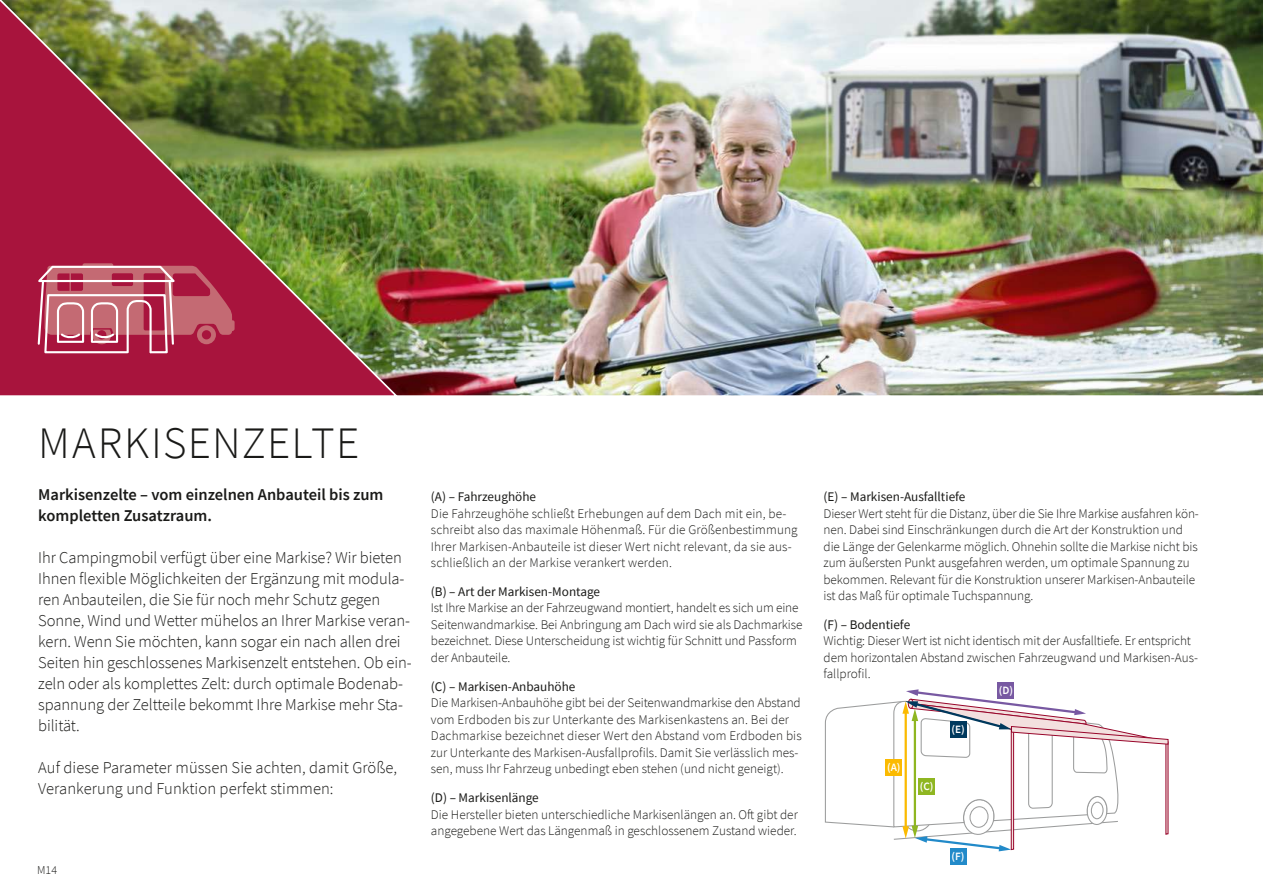
<style>
.page{position:relative;width:1263px;height:893px;background:#fff}
.page>*{position:absolute;margin:0;border:0;box-sizing:border-box;transform-origin:0 0}
.t1{font:300 45px "Source Sans Pro";letter-spacing:.03em;color:#1a1a18}
.t2{font:300 16.5px/21px "Source Sans Pro";letter-spacing:-.005em;color:#1a1a18}
.t3{font:600 16.5px/21px "Source Sans Pro";color:#1a1a18}
.t4{font:300 13.2px/16.5px "Source Sans Pro";letter-spacing:-.005em;color:#1a1a18}
.t5{font:13.2px "Source Sans Pro";color:#1a1a18}
.t6{font:300 12px "Source Sans Pro";color:#1a1a18}
.t7{font:600 11.25px "Source Sans Pro";color:#fff}
</style>
<div class="page">
<img style="left:401px;top:0;width:862px;height:395px">
<img style="left:0;top:0;width:401px;height:396px">
<svg style="left:38px;top:263px;width:197px;height:90px"></svg>
<svg style="left:824px;top:689px;width:345px;height:162px"></svg>
<div style="left:886px;top:760px;width:16px;height:16px;background:#fbba00"></div>
<div style="left:919px;top:779px;width:16px;height:16px;background:#8fb621"></div>
<div style="left:950px;top:848px;width:16px;height:16px;background:#228ac9"></div>
<div style="left:950px;top:721px;width:16px;height:16px;background:#00395d"></div>
<div style="left:998px;top:683px;width:16px;height:16px;background:#7859a2"></div>
<h1 class="t1" style="left:38px;top:416px;width:323px">MARKISENZELTE</h1>
<p class="t3" style="left:38px;top:484px;width:347px">Markisenzelte – vom einzelnen Anbauteil bis zum kompletten Zusatzraum.</p>
<p class="t2" style="left:38px;top:547px;width:375px">Ihr Campingmobil verfügt über eine Markise? Wir bieten Ihnen flexible Möglichkeiten der Ergänzung mit modula&shy;ren Anbauteilen, die Sie für noch mehr Schutz gegen Sonne, Wind und Wetter mühelos an Ihrer Markise veran&shy;kern. Wenn Sie möchten, kann sogar ein nach allen drei Seiten hin geschlossenes Markisenzelt entstehen. Ob ein&shy;zeln oder als komplettes Zelt: durch optimale Bodenab&shy;spannung der Zeltteile bekommt Ihre Markise mehr Sta&shy;bilität.</p>
<p class="t2" style="left:38px;top:757px;width:360px">Auf diese Parameter müssen Sie achten, damit Größe,<br>Verankerung und Funktion perfekt stimmen:</p>
<p class="t6" style="left:37px;top:862px;width:21px">M14</p>
<p class="t5" style="left:431px;top:488px;width:107px">(A) – Fahrzeughöhe</p>
<p class="t4" style="left:431px;top:505px;width:368px">Die Fahrzeughöhe schließt Erhebungen auf dem Dach mit ein, be - schreibt also das maximale Höhenmaß. Für die Größenbestimmung Ihrer Markisen-Anbauteile ist dieser Wert nicht relevant, da sie aus&shy;schließlich an der Markise verankert werden.</p>
<p class="t5" style="left:431px;top:583px;width:171px">(B) – Art der Markisen-Montage</p>
<p class="t4" style="left:431px;top:600px;width:373px">Ist Ihre Markise an der Fahrzeugwand montiert, handelt es sich um eine Seitenwandmarkise. Bei Anbringung am Dach wird sie als Dachmarkise bezeichnet. Diese Unterscheidung ist wichtig für Schnitt und Passform der Anbauteile.</p>
<p class="t5" style="left:431px;top:678px;width:146px">(C) – Markisen-Anbauhöhe</p>
<p class="t4" style="left:431px;top:695px;width:372px">Die Markisen-Anbauhöhe gibt bei der Seitenwandmarkise den Abstand vom Erdboden bis zur Unterkante des Markisenkastens an. Bei der Dachmarkise bezeichnet dieser Wert den Abstand vom Erdboden bis zur Unterkante des Markisen-Ausfallprofils. Damit Sie verlässlich mes&shy;sen, muss Ihr Fahrzeug unbedingt eben stehen (und nicht geneigt).</p>
<p class="t5" style="left:431px;top:789px;width:109px">(D) – Markisenlänge</p>
<p class="t4" style="left:431px;top:806px;width:368px">Die Hersteller bieten unterschiedliche Markisenlängen an. Oft gibt der angegebene Wert das Längenmaß in geschlossenem Zustand wieder.</p>
<p class="t5" style="left:823px;top:488px;width:143px">(E) – Markisen-Ausfalltiefe</p>
<p class="t4" style="left:823px;top:505px;width:377px">Dieser Wert steht für die Distanz, über die Sie Ihre Markise ausfahren kön&shy;nen. Dabei sind Einschränkungen durch die Art der Konstruktion und die Länge der Gelenkarme möglich. Ohnehin sollte die Markise nicht bis zum äußersten Punkt ausgefahren werden, um optimale Spannung zu bekommen. Relevant für die Konstruktion unserer Markisen-Anbauteile ist das Maß für optimale Tuchspannung.</p>
<p class="t5" style="left:823px;top:616px;width:88px">(F) – Bodentiefe</p>
<p class="t4" style="left:823px;top:633px;width:376px">Wichtig: Dieser Wert ist nicht identisch mit der Ausfalltiefe. Er entspricht dem horizontalen Abstand zwischen Fahrzeugwand und Markisen-Aus&shy;fallprofil.</p>
<p class="t7" style="left:887px;top:760px;width:15px">(A)</p>
<p class="t7" style="left:920px;top:779px;width:15px">(C)</p>
<p class="t7" style="left:951px;top:722px;width:15px">(E)</p>
<p class="t7" style="left:951px;top:849px;width:14px">(F)</p>
<p class="t7" style="left:999px;top:683px;width:16px">(D)</p>
</div>
